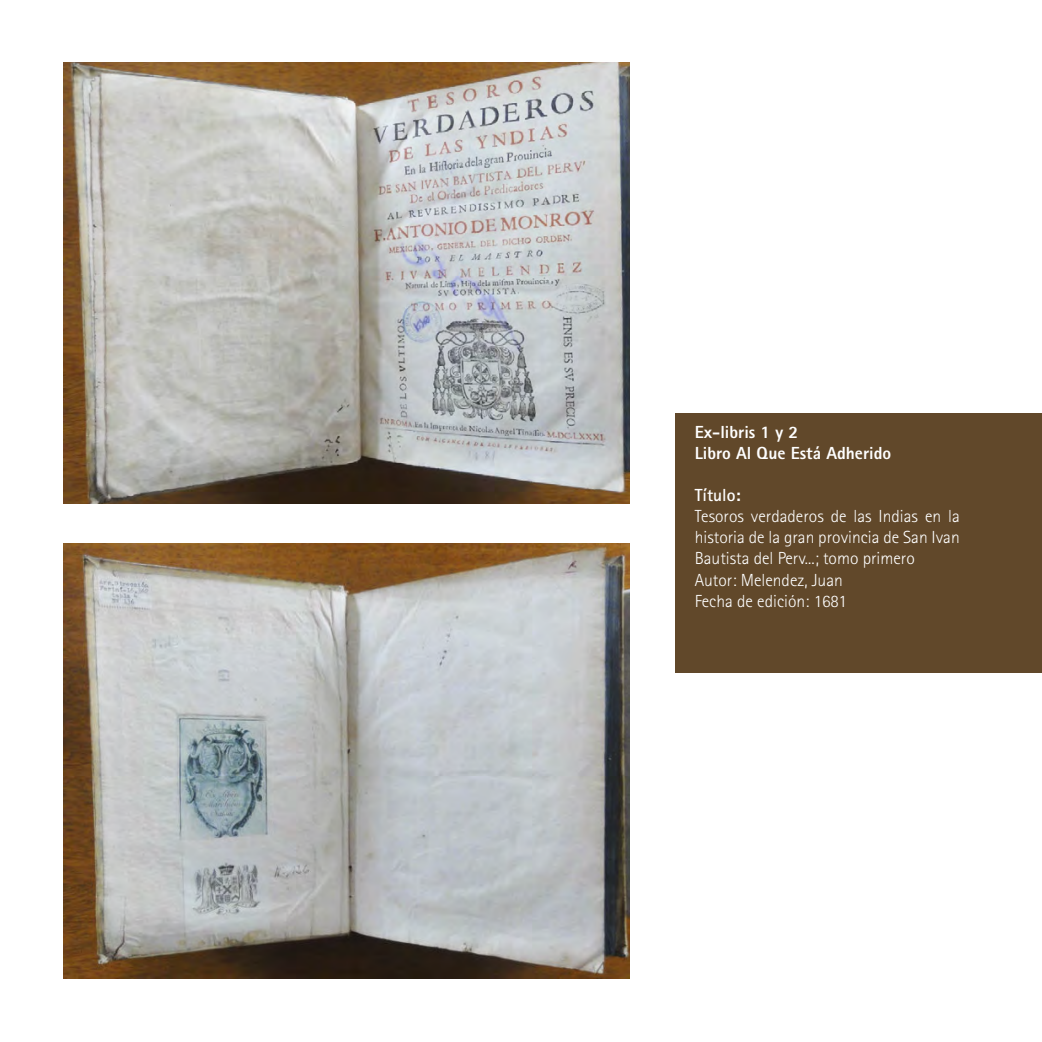
<style>
.page{position:relative;width:1042px;height:1042px;background:#fff}
.page>*{position:absolute;margin:0;border:0;box-sizing:border-box;transform-origin:0 0}
.t1{font:300 17.5px/21px "Rotis Sans Serif Std";color:#fff}
.t2{font:800 17.5px/21px "Rotis Sans Serif Std";color:#fff}
.t3{font:700 17.5px "Rotis Sans Serif Std";color:#fff}
</style>
<div class="page">
<img style="left:63px;top:543px;width:566px;height:435px">
<img style="left:63px;top:63px;width:566px;height:440px">
<div style="left:675px;top:413px;width:366px;height:260px;background:#61482a"></div>
<p class="t2" style="left:694px;top:423px;width:198px">Ex-libris 1 y 2<br>Libro Al Que Está Adherido</p>
<p class="t3" style="left:694px;top:488px;width:48px">Título:</p>
<p class="t1" style="left:694px;top:506px;width:266px">Tesoros verdaderos de las Indias en la historia de la gran provincia de San Ivan<br>Bautista del Perv...; tomo primero<br>Autor: Melendez, Juan<br>Fecha de edición: 1681</p>
</div>
